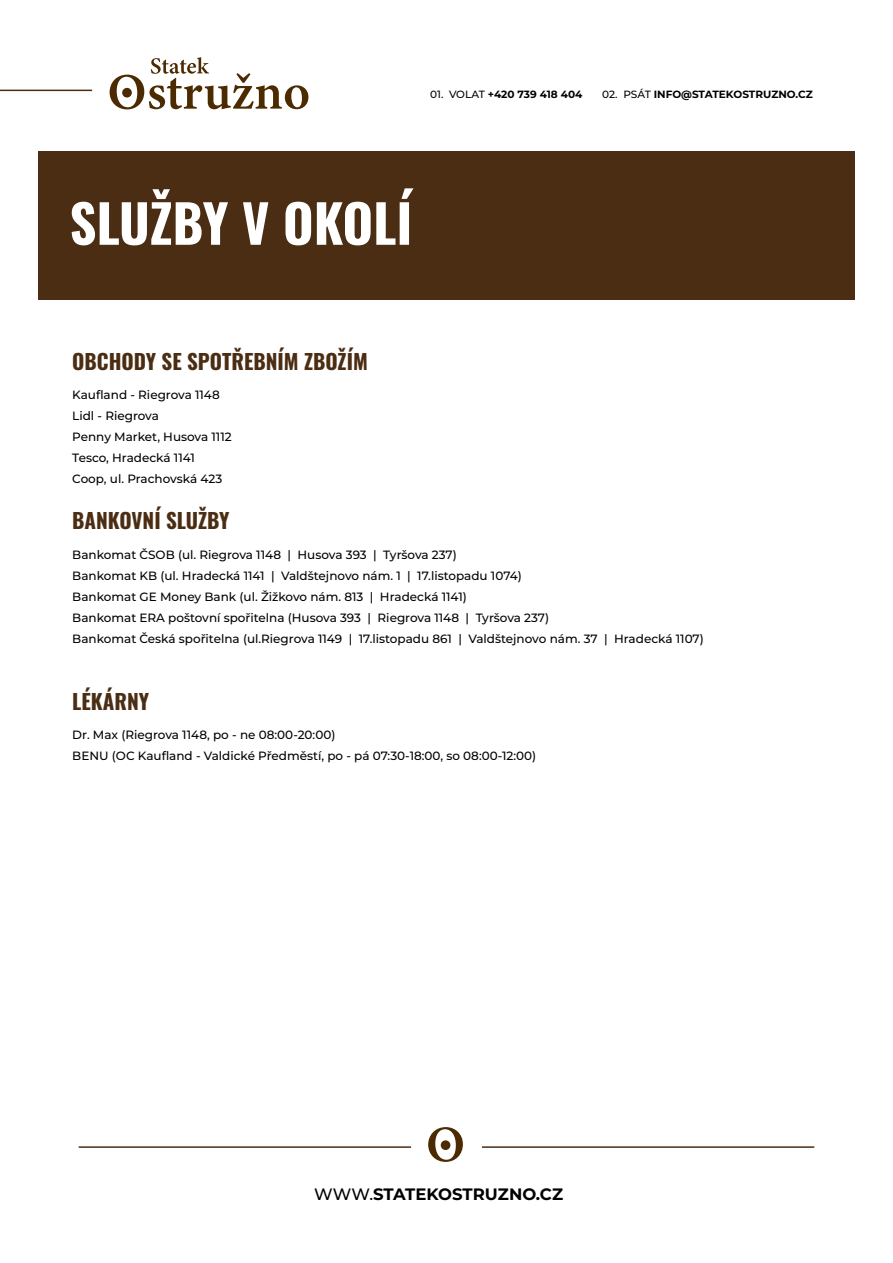
<style>
.page{position:relative;width:893px;height:1263px;background:#fff}
.page>*{position:absolute;margin:0;border:0;box-sizing:border-box;transform-origin:0 0}
.t1{font:700 52.5px "Oswald";color:#fff}
.t2{font:700 21px "Oswald";color:#4a2d13}
.t3{font:700 16.5px "Montserrat";color:#000}
.t4{font:500 12px/21px "Montserrat";color:#000}
.t5{font:700 10.5px "Montserrat";color:#000}
.s1{font-weight:500}
</style>
<div class="page">
<svg style="left:428px;top:1127px;width:35px;height:35px"></svg>
<div style="left:441px;top:1140px;width:9px;height:10px;background:#4c2b03;border-radius:50%"></div>
<hr style="left:79px;top:1146px;width:332px;height:2px;background:#4a2d13">
<hr style="left:482px;top:1146px;width:332px;height:2px;background:#4a2d13">
<svg style="left:110px;top:57px;width:198px;height:52px"></svg>
<hr style="left:0;top:90px;width:92px;height:1px;background:#4a2d13">
<div style="left:38px;top:152px;width:817px;height:148px;background:#4a2d13"></div>
<p class="t5" style="left:430px;top:87px;width:154px"><span class="s1">01. VOLAT</span> +420 739 418 404</p>
<p class="t5" style="left:602px;top:87px;width:212px"><span class="s1">02. PSÁT</span> INFO@STATEKOSTRUZNO.CZ</p>
<h1 class="t1" style="left:69px;top:196px;width:344px">SLUŽBY V OKOLÍ</h1>
<h2 class="t2" style="left:72px;top:350px;width:297px">OBCHODY SE SPOTŘEBNÍM ZBOŽÍM</h2>
<p class="t4" style="left:72px;top:384px;width:161px">Kaufland - Riegrova 1148<br>Lidl - Riegrova<br>Penny Market, Husova 1112<br>Tesco, Hradecká 1141<br>Coop, ul. Prachovská 423</p>
<h2 class="t2" style="left:72px;top:510px;width:159px">BANKOVNÍ SLUŽBY</h2>
<p class="t4" style="left:72px;top:543px;width:633px">Bankomat ČSOB (ul. Riegrova 1148 | Husova 393 | Tyršova 237)<br>Bankomat KB (ul. Hradecká 1141 | Valdštejnovo nám. 1 | 17.listopadu 1074)<br>Bankomat GE Money Bank (ul. Žižkovo nám. 813 | Hradecká 1141)<br>Bankomat ERA poštovní spořitelna (Husova 393 | Riegrova 1148 | Tyršova 237)<br>Bankomat Česká spořitelna (ul.Riegrova 1149 | 17.listopadu 861 | Valdštejnovo nám. 37 | Hradecká 1107)</p>
<h2 class="t2" style="left:72px;top:690px;width:78px">LÉKÁRNY</h2>
<p class="t4" style="left:72px;top:724px;width:465px">Dr. Max (Riegrova 1148, po - ne 08:00-20:00)<br>BENU (OC Kaufland - Valdické Předměstí, po - pá 07:30-18:00, so 08:00-12:00)</p>
<h3 class="t3" style="left:314px;top:1182px;width:250px"><span class="s1">WWW.</span>STATEKOSTRUZNO.CZ</h3>
</div>
